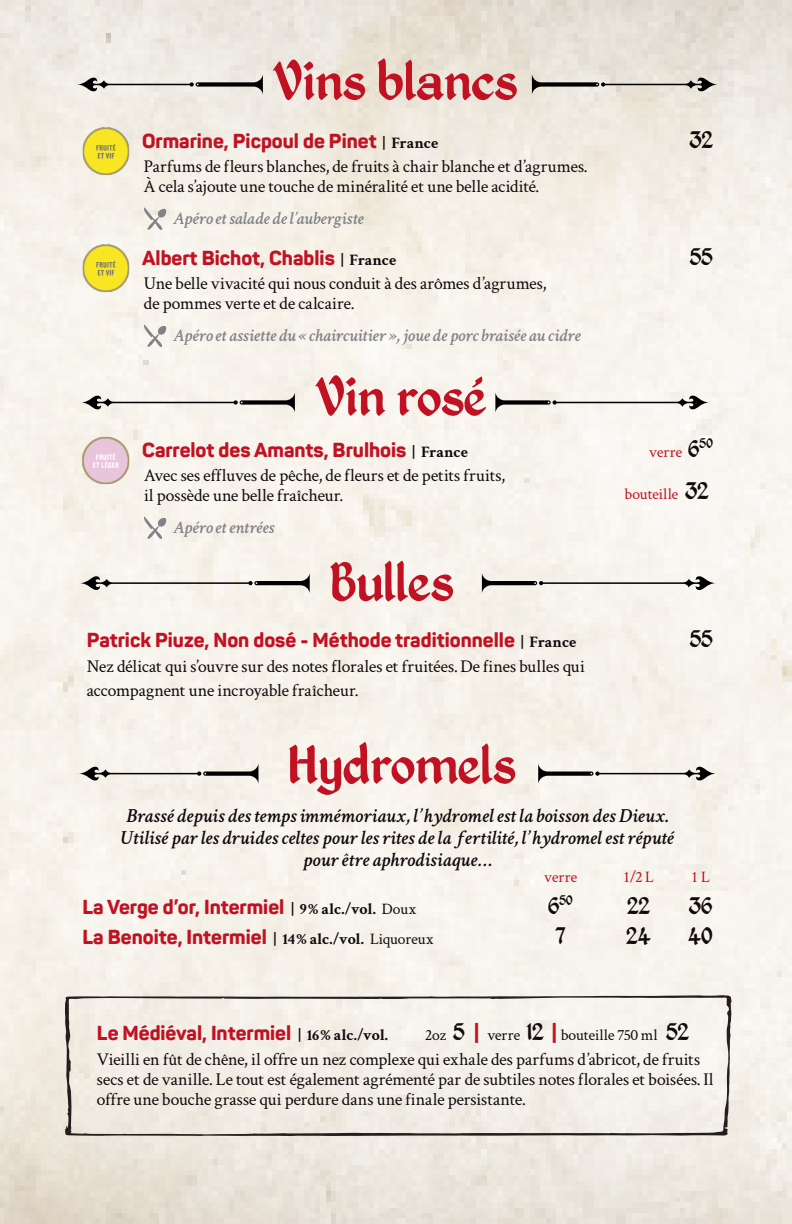
<style>
.page{position:relative;width:792px;height:1224px;background:#fff}
.page>*{position:absolute;margin:0;border:0;box-sizing:border-box;transform-origin:0 0}
.t1{font:60px "Kingthings Petrock";color:#c11223}
.Bière{font:26px "Kingthings Petrock";letter-spacing:-.01em;color:#110a0c}
.Bière-2{font:800 20px "Panton";color:#c11223}
.Petit_discours{font:italic 600 20px/22px "Crimson Text";color:#110a0c;text-align:center}
.Brasseur{font:800 20px "Panton";color:#c11223}
.description{font:18px/20px "Crimson Text";letter-spacing:-.005em;color:#110a0c}
.Brasseur-2{font:18px/20px "Crimson Text";letter-spacing:-.005em;color:#110a0c}
.Accord_Vin{font:italic 600 18px "Crimson Text";letter-spacing:-.005em;color:#808285}
.Brasseur-3{font:16px "Crimson Text";letter-spacing:-.005em;color:#110a0c}
.Bière-3{font:16px "Crimson Text";letter-spacing:-.005em;color:#c11223}
.Brasseur-4{font:16px "Crimson Text";letter-spacing:-.01em;color:#c11223}
.Bière-4{font:15.2px "Kingthings Petrock";color:#110a0c}
.s1{font-family:"Crimson Text";font-weight:700;font-size:16px;color:#110a0c}
.s2{font-family:"Kingthings Petrock";font-size:26px;color:#110a0c}
.s3{font-family:"Crimson Text";font-weight:400;font-size:16px;color:#110a0c}
.s4{font-size:26px}
.s5{font-family:"Kingthings Petrock";font-size:26px}
.s6{font-family:"Panton";font-weight:800;font-size:20px;color:#c11223}
</style>
<div class="page">
<img style="left:81px;top:125px;width:51px;height:52px">
<svg style="left:142px;top:207px;width:24px;height:25px"></svg>
<img style="left:81px;top:242px;width:51px;height:53px">
<svg style="left:142px;top:324px;width:24px;height:25px"></svg>
<svg style="left:77px;top:74px;width:186px;height:21px;background:#cac7c1"></svg>
<svg style="left:532px;top:74px;width:186px;height:21px;background:#c5c0b8"></svg>
<svg style="left:79px;top:764px;width:179px;height:20px;background:#cecbc4"></svg>
<svg style="left:538px;top:764px;width:178px;height:20px"></svg>
<svg style="left:65px;top:995px;width:667px;height:141px;background:#ebe7e0"></svg>
<svg style="left:80px;top:573px;width:230px;height:20px"></svg>
<svg style="left:482px;top:573px;width:234px;height:20px"></svg>
<img style="left:81px;top:434px;width:51px;height:53px">
<svg style="left:142px;top:516px;width:24px;height:25px"></svg>
<svg style="left:81px;top:392px;width:214px;height:21px;background:#d4d0ca"></svg>
<svg style="left:495px;top:392px;width:214px;height:21px"></svg>
<p class="t1" style="left:273px;top:46px;width:246px">Vins blancs</p>
<p class="Bière-2" style="left:142px;top:128px;width:298px">Ormarine, Picpoul de Pinet <span class="s1">| France</span></p>
<p class="Bière" style="left:689px;top:124px;width:25px">32</p>
<p class="description" style="left:144px;top:155px;width:445px">Parfums de fleurs blanches, de fruits à chair blanche et d’agrumes.<br>À cela s’ajoute une touche de minéralité et une belle acidité.</p>
<p class="Accord_Vin" style="left:173px;top:206px;width:192px">Apéro et salade de l’aubergiste</p>
<p class="Bière-2" style="left:142px;top:245px;width:256px">Albert Bichot, Chablis <span class="s1">| France</span></p>
<p class="Bière" style="left:689px;top:241px;width:25px">55</p>
<p class="description" style="left:144px;top:272px;width:404px">Une belle vivacité qui nous conduit à des arômes d’agrumes, de pommes verte et de calcaire.</p>
<p class="Accord_Vin" style="left:173px;top:323px;width:409px">Apéro et assiette du « chaircuitier », joue de porc braisée au cidre</p>
<p class="t1" style="left:315px;top:362px;width:173px">Vin rosé</p>
<p class="Bière-2" style="left:142px;top:437px;width:327px">Carrelot des Amants, Brulhois <span class="s1">| France</span></p>
<p class="Bière-3" style="left:649px;top:441px;width:65px">verre <span class="s2">6</span><sup>50</sup></p>
<p class="description" style="left:144px;top:464px;width:363px">Avec ses effluves de pêche, de fleurs et de petits fruits, il possède une belle fraîcheur.</p>
<p class="Accord_Vin" style="left:173px;top:515px;width:103px">Apéro et entrées</p>
<p class="Bière-3" style="left:625px;top:483px;width:86px">bouteille <span class="s2">32</span></p>
<p class="t1" style="left:330px;top:547px;width:126px">Bulles</p>
<p class="Bière-2" style="left:87px;top:628px;width:491px">Patrick Piuze, Non dosé - Méthode traditionnelle <span class="s1">| France</span></p>
<p class="Bière" style="left:689px;top:624px;width:25px">55</p>
<p class="description" style="left:87px;top:655px;width:500px">Nez délicat qui s’ouvre sur des notes florales et fruitées. De fines bulles qui</p>
<p class="description" style="left:87px;top:679px;width:273px">accompagnent une incroyable fraîcheur.</p>
<p class="t1" style="left:289px;top:730px;width:229px">Hydromels</p>
<p class="Petit_discours" style="left:121px;top:803px;width:554px">Brassé depuis des temps immémoriaux, l’hydromel est la boisson des Dieux.<br>Utilisé par les druides celtes pour les rites de la fertilité, l’hydromel est réputé pour être aphrodisiaque...</p>
<p class="Brasseur-4" style="left:544px;top:866px;width:34px">verre</p>
<p class="Brasseur-4" style="left:623px;top:866px;width:33px">1/2 L</p>
<p class="Brasseur-4" style="left:691px;top:866px;width:20px">1 L</p>
<p class="Bière-2" style="left:83px;top:894px;width:336px">La Verge d’or, Intermiel <span class="s1">| 9 % alc./vol.</span> <span class="s3">Doux</span></p>
<p class="Bière-4" style="left:548px;top:891px;width:26px"><span class="s4">6</span>50</p>
<p class="Bière" style="left:627px;top:890px;width:24px">22</p>
<p class="Bière" style="left:689px;top:890px;width:25px">36</p>
<p class="Bière-2" style="left:83px;top:924px;width:353px">La Benoite, Intermiel <span class="s1">| 14 % alc./vol.</span> <span class="s3">Liquoreux</span></p>
<p class="Bière" style="left:555px;top:920px;width:12px">7</p>
<p class="Bière" style="left:626px;top:920px;width:26px">24</p>
<p class="Bière" style="left:688px;top:920px;width:26px">40</p>
<p class="Brasseur" style="left:97px;top:1020px;width:293px">Le Médiéval, Intermiel <span class="s1">| 16 % alc./vol.</span></p>
<p class="Brasseur-3" style="left:425px;top:1024px;width:265px">2oz <span class="s5">5</span> <span class="s6">|</span> verre <span class="s5">12</span> <span class="s6">|</span> bouteille 750 ml <span class="s5">52</span></p>
<p class="Brasseur-2" style="left:97px;top:1049px;width:618px">Vieilli en fût de chêne, il offre un nez complexe qui exhale des parfums d’abricot, de fruits secs et de vanille. Le tout est également agrémenté par de subtiles notes florales et boisées. Il offre une bouche grasse qui perdure dans une finale persistante.</p>
</div>
